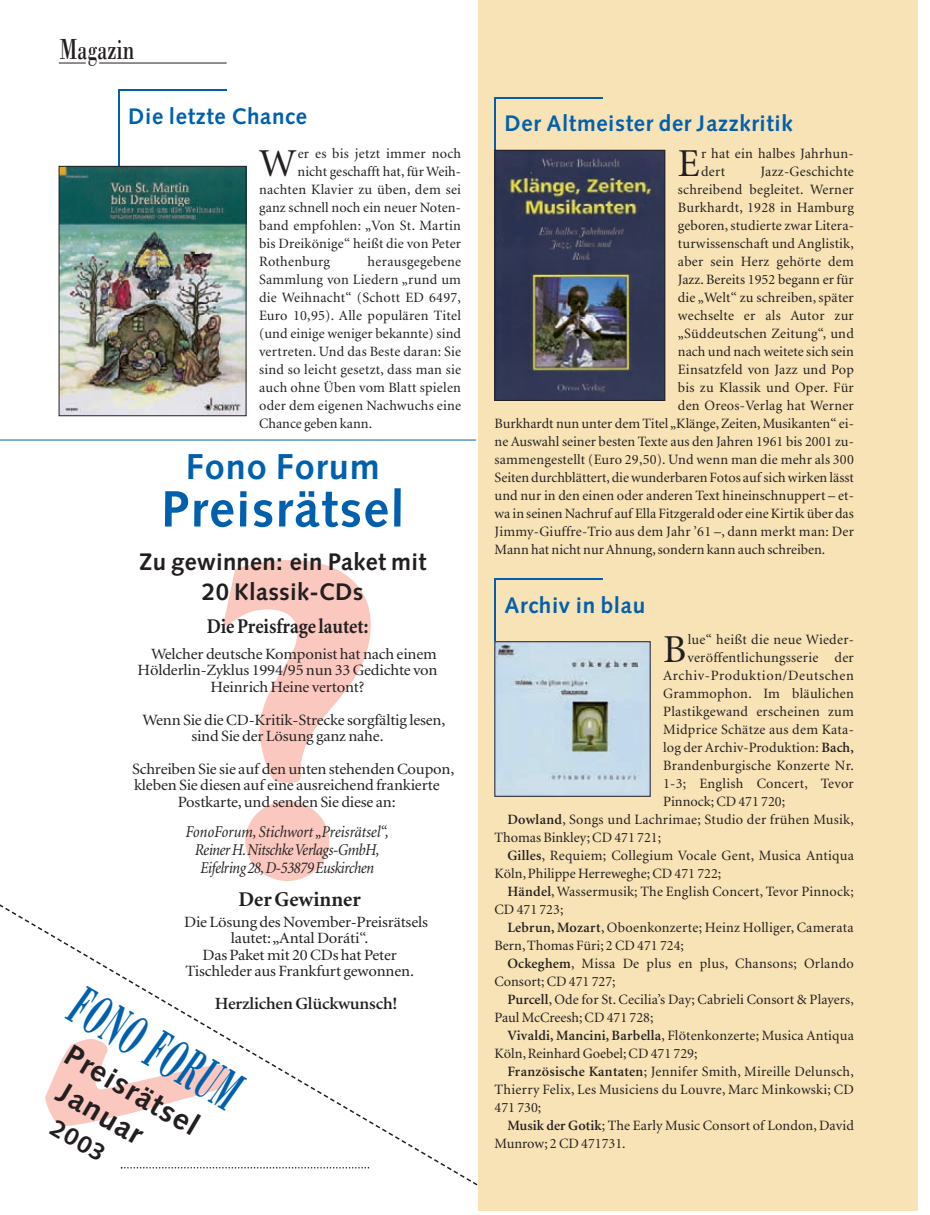
<style>
.page{position:relative;width:930px;height:1215px;background:#fff}
.page>*{position:absolute;margin:0;border:0;box-sizing:border-box;transform-origin:0 0}
.t1{font:700 458.55px "Gill Sans";color:#fac8be;scale:1.05 1}
.t2{font:italic 700 58.5px "Bodoni";color:#0160ae;scale:.45 1}
.t3{font:700 51px "Syntax";letter-spacing:.03em;color:#0160ae}
.t4{font:39.6px "Minion";color:#231f20}
.t5{font:700 36px "Syntax";letter-spacing:.03em;color:#0160ae}
.t6{font:30px "Bodoni";color:#231f20;scale:.7 1}
.t7{font:700 29.85px/35.7px "Syntax";color:#231f20;scale:1.05 1}
.t8{font:700 24.15px "Syntax";color:#231f20;scale:1.05 1}
.t9{font:700 24px/30px "Syntax";letter-spacing:.01em;color:#231f20;text-align:center}
.t10{font:700 22.5px "Syntax";letter-spacing:.03em;color:#0160ae}
.t11{font:700 21px "Minion";color:#231f20;scale:.9 1}
.t12{font:700 21px "Minion";color:#231f20}
.t13{font:600 17.1px "Minion";letter-spacing:-.01em;color:#231f20;scale:1.05 1}
.t14{font:italic 16.5px/18px "Minion";letter-spacing:-.03em;color:#231f20;text-align:center;scale:.9 1}
.t15{font:15.6px/16.5px "Minion";letter-spacing:-.01em;color:#231f20;scale:1.05 1}
.t16{font:14.25px/18px "Minion";letter-spacing:.015em;color:#231f20;text-align:justify}
.t17{font:14.25px "Minion";letter-spacing:.045em;color:#231f20}
.s1{font-weight:600}
</style>
<div class="page">
<div style="left:478px;top:0;width:440px;height:1211px;background:#f7e3b6"></div>
<svg style="left:59px;top:63px;width:27px;height:1px"></svg>
<hr style="left:99px;top:63px;width:128px;height:1px;background:#231f20">
<hr style="left:118px;top:90px;width:109px;height:1px;background:#0160ae">
<hr style="left:118px;top:90px;width:2px;height:86px;background:#0160ae">
<img style="left:61px;top:168px;width:183px;height:246px">
<div style="left:59px;top:166px;width:187px;height:250px;border:1px solid #231f20"></div>
<svg style="left:473px;top:1182px;width:5px;height:4px"></svg>
<hr style="left:0;top:440px;width:476px;height:1px;background:#0160ae">
<hr style="left:495px;top:97px;width:108px;height:2px;background:#0160ae">
<hr style="left:495px;top:98px;width:1px;height:77px;background:#0160ae">
<img style="left:497px;top:152px;width:166px;height:247px">
<div style="left:495px;top:150px;width:170px;height:251px;border:1px solid #231f20"></div>
<hr style="left:495px;top:578px;width:108px;height:2px;background:#0160ae">
<hr style="left:495px;top:579px;width:1px;height:88px;background:#0160ae">
<img style="left:497px;top:643px;width:151px;height:152px">
<div style="left:495px;top:641px;width:155px;height:156px;border:1px solid #231f20"></div>
<svg style="left:120px;top:994px;width:249px;height:175px"></svg>
<h3 class="t6" style="left:60px;top:39px;width:108px">Magazin</h3>
<h3 class="t10" style="left:128px;top:107px;width:180px">Die letzte Chance</h3>
<h3 class="t4" style="left:259px;top:148px;width:39px">W</h3>
<p class="t16" style="left:298px;top:146px;width:165px">er es bis jetzt immer noch</p>
<p class="t16" style="left:298px;top:164px;width:165px">nicht geschafft hat, für Weih-</p>
<p class="t16" style="left:259px;top:182px;width:203px">nachten Klavier zu üben, dem sei</p>
<p class="t16" style="left:259px;top:200px;width:203px">ganz schnell noch ein neuer Noten-</p>
<p class="t16" style="left:259px;top:218px;width:203px">band empfohlen: „Von St. Martin</p>
<p class="t16" style="left:259px;top:236px;width:203px">bis Dreikönige“ heißt die von Peter</p>
<p class="t16" style="left:259px;top:254px;width:72px">Rothenburg</p>
<p class="t16" style="left:259px;top:254px;width:204px;text-indent:109px">herausgegebene Sammlung von Liedern „rund um die Weihnacht“ (Schott ED 6497, Euro 10,95). Alle populären Titel (und einige weniger bekannte) sind vertreten. Und das Beste daran: Sie sind so leicht gesetzt, dass man sie auch ohne Üben vom Blatt spielen oder dem eigenen Nachwuchs eine Chance geben kann.</p>
<h3 class="t5" style="left:186px;top:452px;width:196px">Fono Forum</h3>
<h3 class="t3" style="left:161px;top:488px;width:245px">Preisrätsel</h3>
<h3 class="t9" style="left:139px;top:549px;width:289px">Zu gewinnen: ein Paket mit<br>20 Klassik-CDs</h3>
<h1 class="t1" style="left:211px;top:564px;width:174px">?</h1>
<h3 class="t11" style="left:207px;top:618px;width:181px">Die Preisfrage lautet:</h3>
<p class="t15" style="left:151px;top:647px;width:274px">Welcher deutsche Komponist hat nach einem</p>
<p class="t15" style="left:138px;top:663px;width:287px">Hölderlin-Zyklus 1994/95 nun 33 Gedichte von</p>
<p class="t15" style="left:211px;top:680px;width:148px">Heinrich Heine vertont?</p>
<p class="t15" style="left:191px;top:713px;width:243px;text-indent:-49px">Wenn Sie die CD-Kritik-Strecke sorgfältig lesen, sind Sie der Lösung ganz nahe.</p>
<p class="t15" style="left:132px;top:762px;width:309px">Schreiben Sie sie auf den unten stehenden Coupon,</p>
<p class="t15" style="left:134px;top:778px;width:293px">kleben Sie diesen auf eine ausreichend frankierte</p>
<p class="t15" style="left:178px;top:795px;width:209px">Postkarte,und senden Sie diese an:</p>
<p class="t14" style="left:185px;top:824px;width:227px">FonoForum, Stichwort „Preisrätsel“,<br>Reiner H.Nitschke Verlags-GmbH,<br>Eifelring 28,D-53879 Euskirchen</p>
<h3 class="t12" style="left:239px;top:891px;width:124px">Der Gewinner</h3>
<p class="t15" style="left:184px;top:915px;width:234px">Die Lösung des November-Preisrätsels</p>
<p class="t15" style="left:231px;top:931px;width:133px">lautet:„Antal Doráti“.</p>
<p class="t15" style="left:203px;top:948px;width:187px">Das Paket mit 20 CDs hat Peter</p>
<p class="t15" style="left:185px;top:964px;width:219px">Tischleder aus Frankfurt gewonnen.</p>
<p class="t13" style="left:215px;top:997px;width:176px">Herzlichen Glückwunsch!</p>
<h2 class="t2" style="left:85px;top:984px;width:417px;rotate:30deg">FONO FORUM</h2>
<h3 class="t7" style="left:85px;top:1046px;width:133px;text-indent:-12px;rotate:30deg">Preisrätsel<br>Januar</h3>
<h3 class="t8" style="left:58px;top:1117px;width:58px;rotate:30deg">2003</h3>
<h3 class="t10" style="left:505px;top:114px;width:290px">Der Altmeister der Jazzkritik</h3>
<h3 class="t4" style="left:678px;top:148px;width:23px">E</h3>
<p class="t16" style="left:701px;top:146px;width:154px">r hat ein halbes Jahrhun&shy;dert</p>
<p class="t16" style="left:761px;top:164px;width:95px">Jazz-Geschichte</p>
<p class="t16" style="left:678px;top:182px;width:177px">schreibend begleitet. Werner</p>
<p class="t16" style="left:678px;top:200px;width:177px">Burkhardt, 1928 in Hamburg</p>
<p class="t16" style="left:678px;top:218px;width:177px">geboren, studierte zwar Litera-</p>
<p class="t16" style="left:678px;top:236px;width:177px">turwissenschaft und Anglistik,</p>
<p class="t16" style="left:678px;top:254px;width:177px">aber sein Herz gehörte dem</p>
<p class="t16" style="left:678px;top:272px;width:177px">Jazz. Bereits 1952 begann er für</p>
<p class="t16" style="left:678px;top:290px;width:177px">die „Welt“ zu schreiben, später</p>
<p class="t16" style="left:678px;top:308px;width:177px">wechselte er als Autor zur</p>
<p class="t16" style="left:678px;top:326px;width:177px">„Süddeutschen Zeitung“, und</p>
<p class="t16" style="left:678px;top:344px;width:178px">nach und nach weitete sich sein</p>
<p class="t16" style="left:678px;top:362px;width:177px">Einsatzfeld von Jazz und Pop</p>
<p class="t16" style="left:678px;top:380px;width:177px">bis zu Klassik und Oper. Für</p>
<p class="t16" style="left:678px;top:398px;width:177px">den Oreos-Verlag hat Werner</p>
<p class="t16" style="left:495px;top:416px;width:361px">Burkhardt nun unter dem Titel „Klänge, Zeiten, Musikanten“ ei-</p>
<p class="t16" style="left:495px;top:434px;width:361px">ne Auswahl seiner besten Texte aus den Jahren 1961 bis 2001 zu-</p>
<p class="t16" style="left:495px;top:452px;width:361px">sammengestellt (Euro 29,50). Und wenn man die mehr als 300</p>
<p class="t16" style="left:495px;top:470px;width:361px">Seiten durchblättert, die wunderbaren Fotos auf sich wirken lässt</p>
<p class="t16" style="left:495px;top:488px;width:361px">und nur in den einen oder anderen Text hineinschnuppert – et-</p>
<p class="t16" style="left:495px;top:506px;width:361px">wa in seinen Nachruf auf Ella Fitzgerald oder eine Kirtik über das</p>
<p class="t16" style="left:495px;top:524px;width:361px">Jimmy-Giuffre-Trio aus dem Jahr ’61 –, dann merkt man: Der</p>
<p class="t16" style="left:495px;top:542px;width:332px">Mann hat nicht nur Ahnung, sondern kann auch schreiben.</p>
<h3 class="t10" style="left:505px;top:596px;width:142px">Archiv in blau</h3>
<h3 class="t4" style="left:663px;top:634px;width:25px">B</h3>
<p class="t16" style="left:688px;top:632px;width:168px">lue“ heißt die neue Wieder-</p>
<p class="t16" style="left:688px;top:650px;width:168px">veröffentlichungsserie der</p>
<p class="t17" style="left:663px;top:670px;width:192px">Archiv-Produktion/Deutschen</p>
<p class="t16" style="left:663px;top:686px;width:192px">Grammophon. Im bläulichen</p>
<p class="t16" style="left:663px;top:704px;width:192px">Plastikgewand erscheinen zum</p>
<p class="t16" style="left:663px;top:722px;width:192px">Midprice Schätze aus dem Kata-</p>
<p class="t16" style="left:663px;top:740px;width:192px">log der Archiv-Produktion: <span class="s1">Bach,</span></p>
<p class="t16" style="left:663px;top:758px;width:192px">Brandenburgische Konzerte Nr.</p>
<p class="t16" style="left:663px;top:776px;width:192px">1-3; English Concert, Tevor</p>
<p class="t16" style="left:663px;top:794px;width:123px">Pinnock; CD 471 720;</p>
<p class="t16" style="left:507px;top:812px;width:348px"><span class="s1">Dowland</span>, Songs und Lachrimae; Studio der frühen Musik,</p>
<p class="t16" style="left:495px;top:830px;width:168px">Thomas Binkley; CD 471 721;</p>
<p class="t16" style="left:507px;top:848px;width:348px"><span class="s1">Gilles</span>, Requiem; Collegium Vocale Gent, Musica Antiqua</p>
<p class="t16" style="left:495px;top:866px;width:228px">Köln, Philippe Herreweghe; CD 471 722;</p>
<p class="t16" style="left:507px;top:884px;width:348px"><span class="s1">Händel</span>, Wassermusik; The English Concert, Tevor Pinnock;</p>
<p class="t16" style="left:495px;top:902px;width:70px">CD 471 723;</p>
<p class="t16" style="left:507px;top:920px;width:348px"><span class="s1">Lebrun, Mozart</span>, Oboenkonzerte; Heinz Holliger, Camerata</p>
<p class="t16" style="left:495px;top:938px;width:191px">Bern, Thomas Füri; 2 CD 471 724;</p>
<p class="t16" style="left:507px;top:956px;width:348px"><span class="s1">Ockeghem</span>, Missa De plus en plus, Chansons; Orlando</p>
<p class="t16" style="left:495px;top:974px;width:123px">Consort; CD 471 727;</p>
<p class="t16" style="left:507px;top:992px;width:348px"><span class="s1">Purcell</span>, Ode for St. Cecilia’s Day; Cabrieli Consort &amp; Players,</p>
<p class="t16" style="left:495px;top:1010px;width:160px">Paul McCreesh; CD 471 728;</p>
<p class="t16" style="left:507px;top:1028px;width:348px"><span class="s1">Vivaldi, Mancini, Barbella</span>, Flötenkonzerte; Musica Antiqua</p>
<p class="t16" style="left:495px;top:1046px;width:204px">Köln, Reinhard Goebel; CD 471 729;</p>
<p class="t16" style="left:507px;top:1064px;width:348px"><span class="s1">Französische Kantaten</span>; Jennifer Smith, Mireille Delunsch,</p>
<p class="t16" style="left:495px;top:1082px;width:361px">Thierry Felix, Les Musiciens du Louvre, Marc Minkowski; CD</p>
<p class="t16" style="left:495px;top:1100px;width:48px">471 730;</p>
<p class="t16" style="left:507px;top:1118px;width:348px"><span class="s1">Musik der Gotik</span>; The Early Music Consort of London, David</p>
<p class="t16" style="left:495px;top:1136px;width:133px">Munrow; 2 CD 471731.</p>
</div>
